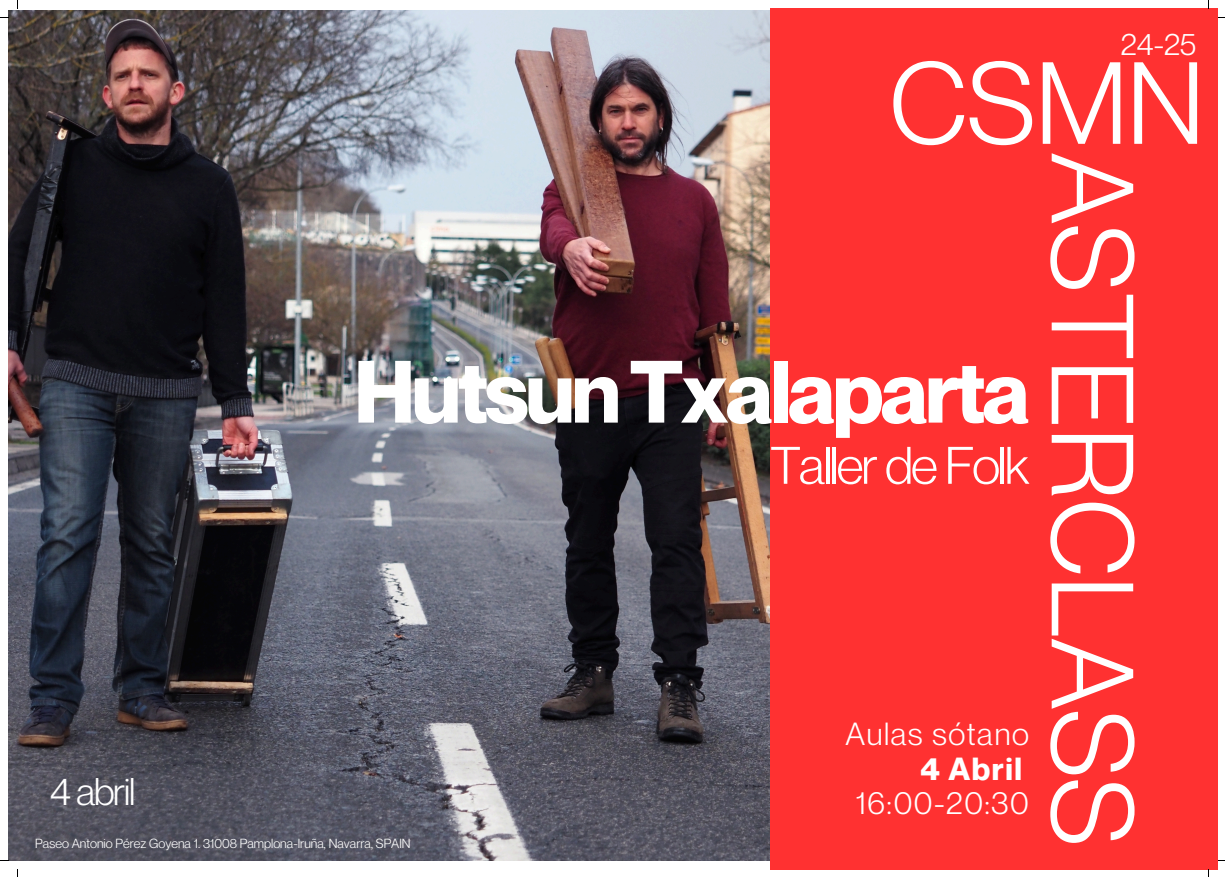
<style>
.page{position:relative;width:1225px;height:877px;background:#fff}
.page>*{position:absolute;margin:0;border:0;box-sizing:border-box;transform-origin:0 0}
.t1{font:113.9px "Neue Montreal";color:#fff}
.t2{font:700 86.3px "Neue Montreal";letter-spacing:-.035em;color:#fff}
.t3{font:51.6px "Neue Montreal";letter-spacing:-.035em;color:#fff}
.t4{font:37.7px "Neue Montreal";letter-spacing:-.035em;color:#fff}
.t5{font:31.3px/34.5px "Neue Montreal";letter-spacing:.05em;color:#fff;text-align:right}
.t6{font:30.3px "Neue Montreal";color:#fff}
.t7{font:12.9px "Neue Montreal";color:#fff}
.s1{font-weight:700}
</style>
<div class="page">
<img style="left:8px;top:11px;width:762px;height:849px">
<div style="left:770px;top:8px;width:447px;height:860px;background:#ff3131"></div>
<p class="t6" style="left:1120px;top:26px;width:77px">24-25</p>
<h4 class="t1" style="left:889px;top:33px;width:316px">CSMN</h4>
<h3 class="t4" style="left:50px;top:767px;width:87px">4 abril</h3>
<h1 class="t2" style="left:354px;top:339px;width:677px">HutsunTxalaparta</h1>
<h1 class="t3" style="left:770px;top:433px;width:261px">Taller de Folk</h1>
<h2 class="t5" style="left:845px;top:716px;width:185px">Aulas sótano<br><span class="s1">4 Abril<br></span>16:00-20:30</h2>
<h5 class="t7" style="left:35px;top:835px;width:377px">Paseo Antonio Pérez Goyena 1. 31008 Pamplona-Iruña, Navarra, SPAIN</h5>
<p class="t1" style="left:1162px;top:152px;width:695px;rotate:90deg">ASTERCLASS</p>
</div>
